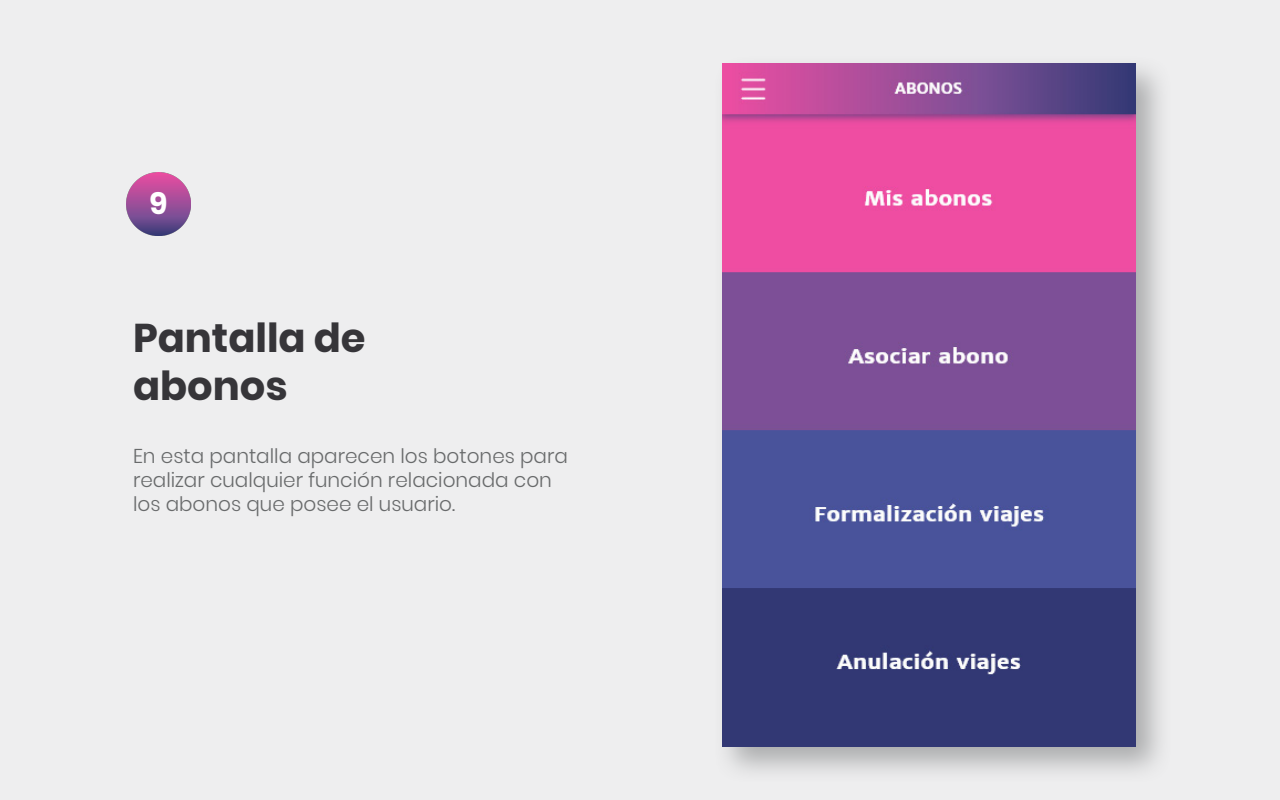
<style>
.page{position:relative;width:1280px;height:800px;background:#eeeeef}
.page>*{position:absolute;margin:0;border:0;box-sizing:border-box;transform-origin:0 0}
.t1{font:700 40px "Poppins";color:#363539}
.t2{font:700 30px "Poppins";color:#fff}
.t3{font:300 20px/24px "Poppins";color:#686a6b}
</style>
<div class="page">
<img style="left:127px;top:172px;width:63px;height:64px">
<div style="left:712px;top:54px;width:462px;height:730px;background:#686a6b;opacity:.5"></div>
<img style="left:722px;top:64px;width:414px;height:683px">
<p class="t2" style="left:150px;top:186px;width:20px">9</p>
<p class="t1" style="left:133px;top:315px;width:234px">Pantalla de</p>
<p class="t1" style="left:133px;top:363px;width:156px">abonos</p>
<p class="t3" style="left:133px;top:444px;width:436px">En esta pantalla aparecen los botones para realizar cualquier función relacionada con los abonos que posee el usuario.</p>
</div>
